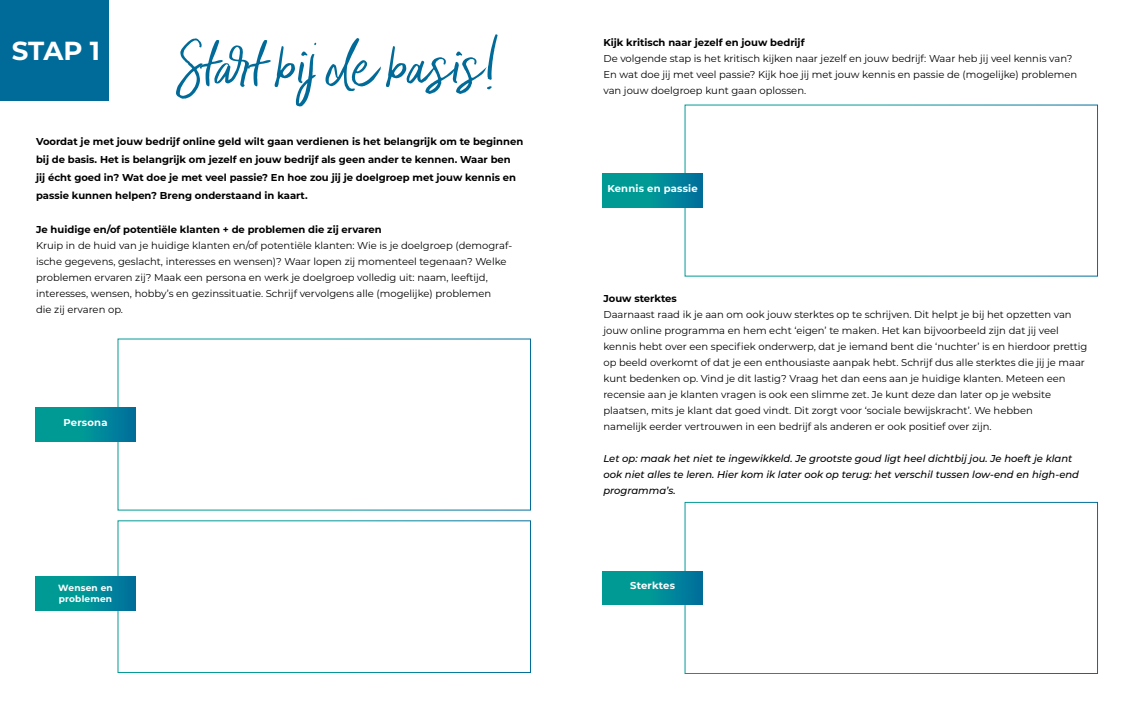
<style>
.page{position:relative;width:1134px;height:709px;background:#fff}
.page>*{position:absolute;margin:0;border:0;box-sizing:border-box;transform-origin:0 0}
.t1{font:73px "Indigo Blue";color:#006b98}
.t2{font:700 26.1px "Montserrat";color:#fff}
.t3{font:10px/16px "Montserrat";color:#000}
.t4{font:700 10px/18px "Montserrat";color:#000}
.t5{font:italic 500 10px/16px "Montserrat";color:#000}
.t6{font:700 10px "Montserrat";letter-spacing:.02em;color:#fff}
.t7{font:700 9px "Montserrat";letter-spacing:.02em;color:#fff}
</style>
<div class="page">
<div style="left:0;top:0;width:108px;height:101px;background:#006b98"></div>
<div style="left:117px;top:338px;width:414px;height:172px;border:1px solid #fff"></div>
<div style="left:684px;top:104px;width:414px;height:172px;border:1px solid #fff"></div>
<div style="left:684px;top:502px;width:414px;height:172px;border:1px solid #fff"></div>
<div style="left:117px;top:520px;width:414px;height:153px;border:1px solid #fff"></div>
<div style="left:36px;top:408px;width:99px;height:33px;background:linear-gradient(to right,#00a593,#00779c)"></div>
<div style="left:603px;top:174px;width:99px;height:33px;background:linear-gradient(to right,#00a593,#00779c)"></div>
<div style="left:603px;top:571px;width:99px;height:34px;background:linear-gradient(to right,#00a593,#00779c)"></div>
<div style="left:36px;top:576px;width:99px;height:34px;background:linear-gradient(to right,#00a593,#00779c)"></div>
<h2 class="t2" style="left:12px;top:32px;width:90px">STAP 1</h2>
<h1 class="t1" style="left:176px;top:21px;width:324px">Start bij de basis!</h1>
<p class="t4" style="left:36px;top:132px;width:489px">Voordat je met jouw bedrijf online geld wilt gaan verdienen is het belangrijk om te beginnen bij de basis. Het is belangrijk om jezelf en jouw bedrijf als geen ander te kennen. Waar ben<br>jij écht goed in? Wat doe je met veel passie? En hoe zou jij je doelgroep met jouw kennis en passie kunnen helpen? Breng onderstaand in kaart.</p>
<p class="t4" style="left:36px;top:220px;width:347px">Je huidige en/of potentiële klanten + de problemen die zij ervaren</p>
<p class="t3" style="left:36px;top:237px;width:478px">Kruip in de huid van je huidige klanten en/of potentiële klanten: Wie is je doelgroep (demograf&shy;ische gegevens, geslacht, interesses en wensen)? Waar lopen zij momenteel tegenaan? Welke problemen ervaren zij? Maak een persona en werk je doelgroep volledig uit: naam, leeftijd, interesses, wensen, hobby’s en gezinssituatie. Schrijf vervolgens alle (mogelijke) problemen<br>die zij ervaren op.</p>
<p class="t6" style="left:64px;top:415px;width:45px">Persona</p>
<p class="t4" style="left:603px;top:33px;width:203px">Kijk kritisch naar jezelf en jouw bedrijf</p>
<p class="t3" style="left:603px;top:50px;width:475px">De volgende stap is het kritisch kijken naar jezelf en jouw bedrijf: Waar heb jij veel kennis van?<br>En wat doe jij met veel passie? Kijk hoe jij met jouw kennis en passie de (mogelijke) problemen van jouw doelgroep kunt gaan oplossen.</p>
<p class="t6" style="left:607px;top:181px;width:92px">Kennis en passie</p>
<p class="t4" style="left:603px;top:289px;width:75px">Jouw sterktes</p>
<p class="t3" style="left:603px;top:306px;width:485px">Daarnaast raad ik je aan om ook jouw sterktes op te schrijven. Dit helpt je bij het opzetten van jouw online programma en hem echt ‘eigen’ te maken. Het kan bijvoorbeeld zijn dat jij veel kennis hebt over een specifiek onderwerp, dat je iemand bent die ‘nuchter’ is en hierdoor prettig op beeld overkomt of dat je een enthousiaste aanpak hebt. Schrijf dus alle sterktes die jij je maar kunt bedenken op. Vind je dit lastig? Vraag het dan eens aan je huidige klanten. Meteen een recensie aan je klanten vragen is ook een slimme zet. Je kunt deze dan later op je website plaatsen, mits je klant dat goed vindt. Dit zorgt voor ‘sociale bewijskracht’. We hebben<br>namelijk eerder vertrouwen in een bedrijf als anderen er ook positief over zijn.</p>
<p class="t5" style="left:603px;top:450px;width:477px">Let op: maak het niet te ingewikkeld. Je grootste goud ligt heel dichtbij jou. Je hoeft je klant ook niet alles te leren. Hier kom ik later ook op terug: het verschil tussen low-end en high-end programma’s.</p>
<p class="t7" style="left:58px;top:582px;width:56px">Wensen en</p>
<p class="t6" style="left:630px;top:578px;width:46px">Sterktes</p>
<p class="t7" style="left:59px;top:592px;width:55px">problemen</p>
</div>
